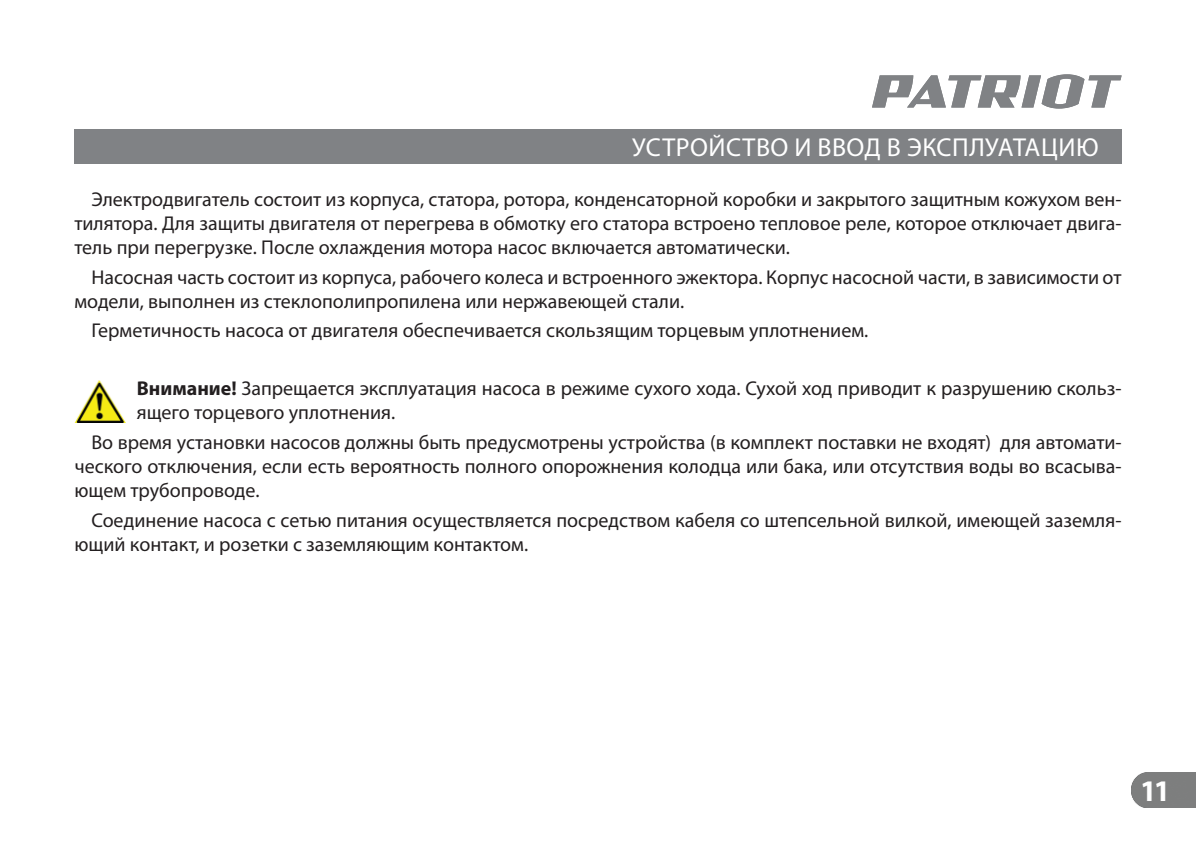
<style>
.page{position:relative;width:1196px;height:847px;background:#fff}
.page>*{position:absolute;margin:0;border:0;box-sizing:border-box;transform-origin:0 0}
.t1{font:700 30px "Myriad Pro";color:#fff}
.t2{font:26px "Myriad Pro";letter-spacing:.02em;color:#fff}
.t3{font:20px/24px "Myriad Pro";color:#231f20}
.s1{font-weight:700}
</style>
<div class="page">
<div style="left:1131px;top:772px;width:64px;height:35px;background:#7d7e7e"></div>
<svg style="left:872px;top:74px;width:249px;height:35px"></svg>
<div style="left:74px;top:130px;width:1047px;height:34px;background:#808285"></div>
<img style="left:75px;top:381px;width:50px;height:41px">
<h2 class="t2" style="left:632px;top:135px;width:468px">УСТРОЙСТВО И ВВОД В ЭКСПЛУАТАЦИЮ</h2>
<p class="t3" style="left:74px;top:188px;width:1048px;text-align:justify;text-indent:17px">Электродвигатель состоит из корпуса, статора, ротора, конденсаторной коробки и закрытого защитным кожухом вен&shy;тилятора. Для защиты двигателя от перегрева в обмотку его статора встроено тепловое реле, которое отключает двига&shy;тель при перегрузке. После охлаждения мотора насос включается автоматически.</p>
<p class="t3" style="left:74px;top:266px;width:1048px;text-indent:17px">Насосная часть состоит из корпуса, рабочего колеса и встроенного эжектора. Корпус насосной части, в зависимости от модели, выполнен из стеклополипропилена или нержавеющей стали.</p>
<p class="t3" style="left:91px;top:319px;width:778px">Герметичность насоса от двигателя обеспечивается скользящим торцевым уплотнением.</p>
<p class="t3" style="left:137px;top:377px;width:986px"><span class="s1">Внимание!</span> Запрещается эксплуатация насоса в режиме сухого хода. Сухой ход приводит к разрушению скольз&shy;ящего торцевого уплотнения.</p>
<p class="t3" style="left:74px;top:431px;width:1048px;text-align:justify;text-indent:17px">Во время установки насосов должны быть предусмотрены устройства (в комплект поставки не входят) для автомати&shy;ческого отключения, если есть вероятность полного опорожнения колодца или бака, или отсутствия воды во всасыва&shy;ющем трубопроводе.</p>
<p class="t3" style="left:74px;top:509px;width:1048px;text-indent:17px">Соединение насоса с сетью питания осуществляется посредством кабеля со штепсельной вилкой, имеющей заземля&shy;ющий контакт, и розетки с заземляющим контактом.</p>
<h1 class="t1" style="left:1139px;top:775px;width:32px">11</h1>
</div>
